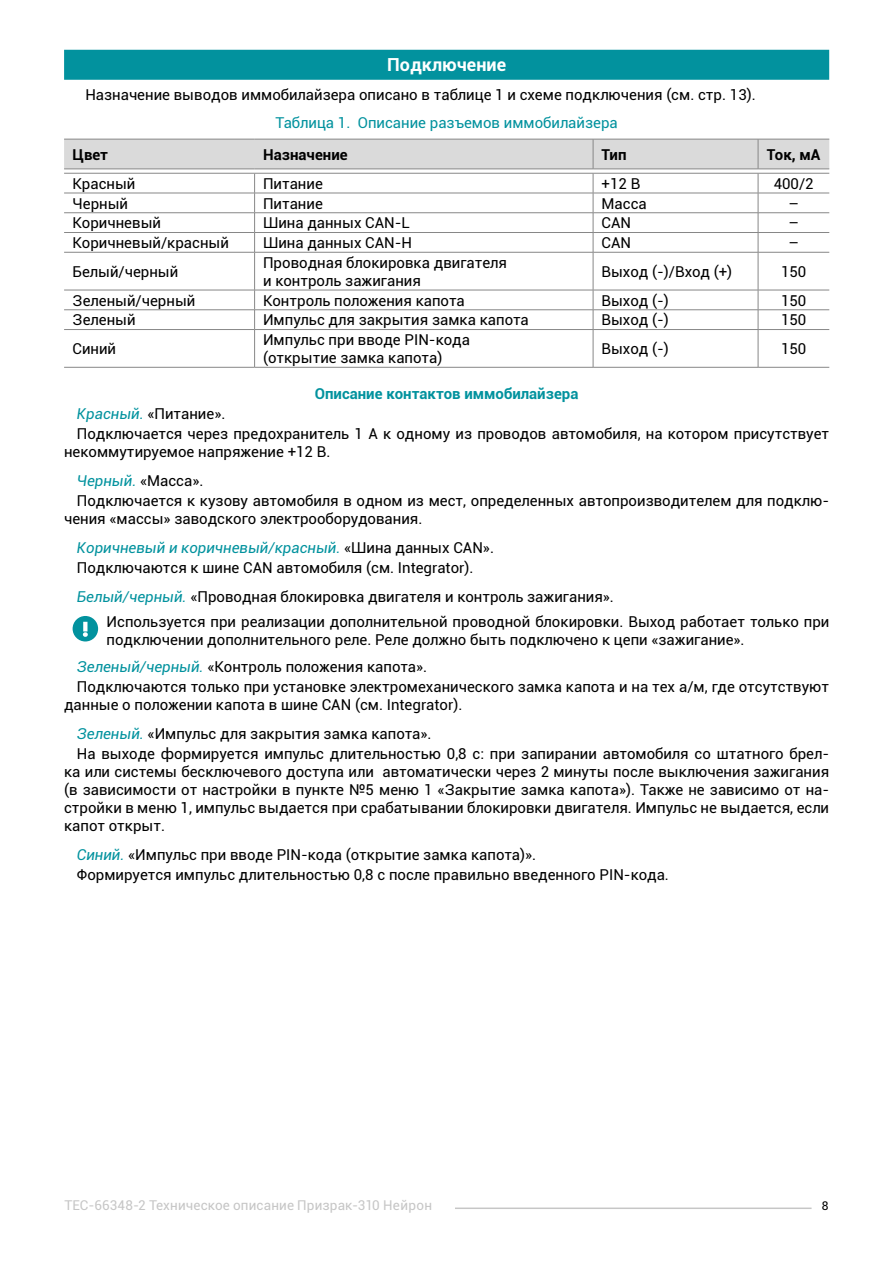
<style>
.page{position:relative;width:893px;height:1263px;background:#fff}
.page>*{position:absolute;margin:0;border:0;box-sizing:border-box;transform-origin:0 0}
.t1{font:700 18px "Roboto";color:#fff}
.t2{font:15px/18px "Roboto";color:#000}
.t3{font:15px "Roboto";color:#02929e}
.t4{font:700 15px "Roboto";color:#02929e}
.t5{font:700 15px "Roboto";color:#000}
.t6{font:13.5px "Roboto";letter-spacing:.015em;color:#c6c6c6}
.t7{font:12px "Roboto";color:#000}
.s1{font-style:italic;color:#02929e}
</style>
<div class="page">
<hr style="left:455px;top:1207px;width:357px;height:2px;background:#c6c6c6">
<div style="left:64px;top:50px;width:765px;height:30px;background:#02929e"></div>
<svg style="left:64px;top:140px;width:765px;height:112px"></svg>
<hr style="left:64px;top:252px;width:191px;height:1px;background:#878787">
<hr style="left:255px;top:252px;width:338px;height:1px;background:#878787">
<hr style="left:254px;top:252px;width:1px;height:38px;background:#878787">
<hr style="left:593px;top:252px;width:165px;height:1px;background:#878787">
<hr style="left:593px;top:252px;width:1px;height:38px;background:#878787">
<hr style="left:758px;top:252px;width:71px;height:1px;background:#878787">
<hr style="left:758px;top:252px;width:1px;height:38px;background:#878787">
<hr style="left:64px;top:290px;width:191px;height:1px;background:#878787">
<hr style="left:255px;top:290px;width:338px;height:1px;background:#878787">
<hr style="left:593px;top:290px;width:165px;height:1px;background:#878787">
<hr style="left:758px;top:290px;width:71px;height:1px;background:#878787">
<hr style="left:64px;top:309px;width:191px;height:1px;background:#878787">
<hr style="left:255px;top:309px;width:338px;height:1px;background:#878787">
<svg style="left:254px;top:290px;width:1px;height:39px"></svg>
<hr style="left:593px;top:309px;width:165px;height:1px;background:#878787">
<svg style="left:593px;top:290px;width:1px;height:39px"></svg>
<hr style="left:758px;top:309px;width:71px;height:1px;background:#878787">
<svg style="left:758px;top:290px;width:1px;height:39px"></svg>
<hr style="left:64px;top:329px;width:191px;height:1px;background:#878787">
<hr style="left:255px;top:329px;width:338px;height:1px;background:#878787">
<hr style="left:254px;top:330px;width:1px;height:37px;background:#878787">
<hr style="left:593px;top:329px;width:165px;height:1px;background:#878787">
<hr style="left:593px;top:330px;width:1px;height:37px;background:#878787">
<hr style="left:758px;top:329px;width:71px;height:1px;background:#878787">
<hr style="left:758px;top:330px;width:1px;height:37px;background:#878787">
<hr style="left:64px;top:367px;width:191px;height:1px;background:#878787">
<hr style="left:255px;top:367px;width:338px;height:1px;background:#878787">
<hr style="left:593px;top:367px;width:165px;height:1px;background:#878787">
<hr style="left:758px;top:367px;width:71px;height:1px;background:#878787">
<hr style="left:64px;top:139px;width:191px;height:1px;background:#878787">
<hr style="left:255px;top:139px;width:338px;height:1px;background:#878787">
<hr style="left:593px;top:139px;width:165px;height:1px;background:#878787">
<hr style="left:758px;top:139px;width:71px;height:1px;background:#878787">
<hr style="left:64px;top:169px;width:191px;height:1px;background:#878787">
<hr style="left:255px;top:169px;width:338px;height:1px;background:#878787">
<hr style="left:593px;top:169px;width:165px;height:1px;background:#878787">
<hr style="left:758px;top:169px;width:71px;height:1px;background:#878787">
<hr style="left:593px;top:139px;width:1px;height:30px;background:#878787">
<hr style="left:758px;top:139px;width:1px;height:30px;background:#878787">
<hr style="left:64px;top:173px;width:191px;height:1px;background:#878787">
<hr style="left:255px;top:173px;width:338px;height:1px;background:#878787">
<hr style="left:593px;top:173px;width:165px;height:1px;background:#878787">
<hr style="left:758px;top:173px;width:71px;height:1px;background:#878787">
<div style="left:73px;top:616px;width:25px;height:25px;background:#02929e;border-radius:50%"></div>
<svg style="left:83px;top:622px;width:5px;height:15px"></svg>
<p class="t1" style="left:387px;top:52px;width:120px">Подключение</p>
<p class="t2" style="left:85px;top:85px;width:672px">Назначение выводов иммобилайзера описано в таблице 1 и схеме подключения (см. стр. 13).</p>
<p class="t3" style="left:276px;top:112px;width:344px">Таблица 1. Описание разъемов иммобилайзера</p>
<p class="t5" style="left:73px;top:144px;width:37px">Цвет</p>
<p class="t5" style="left:263px;top:144px;width:86px">Назначение</p>
<p class="t5" style="left:602px;top:144px;width:26px">Тип</p>
<p class="t5" style="left:767px;top:144px;width:55px">Ток, мА</p>
<p class="t2" style="left:73px;top:174px;width:64px">Красный</p>
<p class="t2" style="left:263px;top:174px;width:61px">Питание</p>
<p class="t2" style="left:602px;top:174px;width:40px">+12 В</p>
<p class="t2" style="left:774px;top:174px;width:42px">400/2</p>
<p class="t2" style="left:73px;top:194px;width:57px">Черный</p>
<p class="t2" style="left:263px;top:194px;width:61px">Питание</p>
<p class="t2" style="left:602px;top:194px;width:47px">Масса</p>
<p class="t2" style="left:788px;top:194px;width:12px">–</p>
<p class="t2" style="left:73px;top:213px;width:90px">Коричневый</p>
<p class="t2" style="left:263px;top:213px;width:148px">Шина данных CAN-L</p>
<p class="t2" style="left:602px;top:213px;width:31px">CAN</p>
<p class="t2" style="left:788px;top:213px;width:12px">–</p>
<p class="t2" style="left:73px;top:233px;width:158px">Коричневый/красный</p>
<p class="t2" style="left:263px;top:233px;width:151px">Шина данных CAN-H</p>
<p class="t2" style="left:602px;top:233px;width:31px">CAN</p>
<p class="t2" style="left:788px;top:233px;width:12px">–</p>
<p class="t2" style="left:73px;top:262px;width:107px">Белый/черный</p>
<p class="t2" style="left:263px;top:253px;width:245px">Проводная блокировка двигателя и контроль зажигания</p>
<p class="t2" style="left:602px;top:262px;width:132px">Выход (-)/Вход (+)</p>
<p class="t2" style="left:781px;top:262px;width:27px">150</p>
<p class="t2" style="left:73px;top:291px;width:124px">Зеленый/черный</p>
<p class="t2" style="left:263px;top:291px;width:203px">Контроль положения капота</p>
<p class="t2" style="left:602px;top:291px;width:69px">Выход (-)</p>
<p class="t2" style="left:781px;top:291px;width:27px">150</p>
<p class="t2" style="left:73px;top:310px;width:65px">Зеленый</p>
<p class="t2" style="left:263px;top:310px;width:267px">Импульс для закрытия замка капота</p>
<p class="t2" style="left:602px;top:310px;width:69px">Выход (-)</p>
<p class="t2" style="left:781px;top:310px;width:27px">150</p>
<p class="t2" style="left:73px;top:339px;width:45px">Синий</p>
<p class="t2" style="left:263px;top:330px;width:208px">Импульс при вводе PIN-кода (открытие замка капота)</p>
<p class="t2" style="left:602px;top:339px;width:69px">Выход (-)</p>
<p class="t2" style="left:781px;top:339px;width:27px">150</p>
<p class="t4" style="left:315px;top:383px;width:265px">Описание контактов иммобилайзера</p>
<p class="t2" style="left:77px;top:403px;width:754px;line-height:20.1px"><span class="s1">Красный.</span> «Питание».<br>Подключается через предохранитель 1 А к одному из проводов автомобиля, на котором присутствует</p>
<p class="t2" style="left:77px;top:437px;width:255px;line-height:28.7px;text-indent:-13px">некоммутируемое напряжение +12 В.<br><span class="s1">Черный.</span> «Масса».</p>
<p class="t2" style="left:64px;top:491px;width:767px;text-indent:13px">Подключается к кузову автомобиля в одном из мест, определенных автопроизводителем для подклю&shy;чения «массы» заводского электрооборудования.</p>
<p class="t2" style="left:77px;top:537px;width:419px;line-height:20.1px"><span class="s1">Коричневый и коричневый/красный.</span> «Шина данных CAN».<br>Подключаются к шине CAN автомобиля (см. Integrator).</p>
<p class="t2" style="left:107px;top:583px;width:724px;line-height:25.7px;text-indent:-30px"><span class="s1">Белый/черный.</span> «Проводная блокировка двигателя и контроль зажигания».<br>Используется при реализации дополнительной проводной блокировки. Выход работает только при</p>
<p class="t2" style="left:77px;top:626px;width:669px;line-height:26.8px;text-indent:30px">подключении дополнительного реле. Реле должно быть подключено к цепи «зажигание».<br><span class="s1">Зеленый/черный.</span> «Контроль положения капота».</p>
<p class="t2" style="left:64px;top:677px;width:767px;text-indent:13px">Подключаются только при установке электромеханического замка капота и на тех а/м, где отсутствуют данные о положении капота в шине CAN (см. Integrator).</p>
<p class="t2" style="left:77px;top:723px;width:754px;line-height:20.1px"><span class="s1">Зеленый.</span> «Импульс для закрытия замка капота».<br>На выходе формируется импульс длительностью 0,8 с: при запирании автомобиля со штатного брел-</p>
<p class="t2" style="left:64px;top:762px;width:767px;text-align:justify">ка или системы бесключевого доступа или автоматически через 2 минуты после выключения зажигания (в зависимости от настройки в пункте №5 меню 1 «Закрытие замка капота»). Также не зависимо от на&shy;стройки в меню 1, импульс выдается при срабатывании блокировки двигателя. Импульс не выдается, если капот открыт.</p>
<p class="t2" style="left:77px;top:844px;width:594px;line-height:20.1px"><span class="s1">Синий.</span> «Импульс при вводе PIN-кода (открытие замка капота)».<br>Формируется импульс длительностью 0,8 с после правильно введенного PIN-кода.</p>
<p class="t6" style="left:64px;top:1196px;width:369px">TEC-66348-2 Техническое описание Призрак-310 Нейрон</p>
<p class="t7" style="left:822px;top:1197px;width:8px">8</p>
</div>
